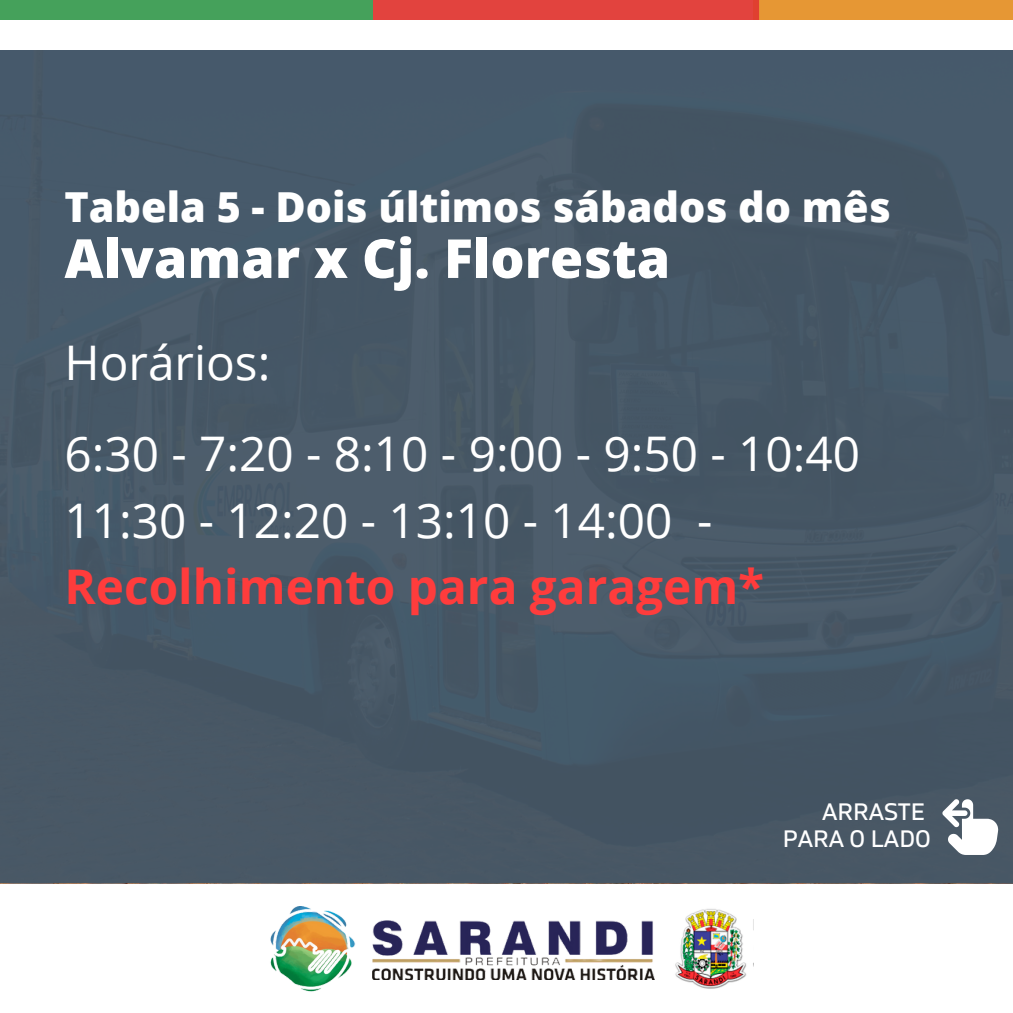
<style>
.page{position:relative;width:1013px;height:1013px;background:#fff}
.page>*{position:absolute;margin:0;border:0;box-sizing:border-box;transform-origin:0 0}
.t1{font:800 53.88px "Open Sans";color:#fff}
.t2{font:47.75px/66.5px "Open Sans";color:#fff}
.t3{font:800 41.38px "Open Sans";color:#fff}
.t4{font:23.75px "Gilam";color:#fff}
.s1{font-weight:700;color:#ff3c3c}
</style>
<div class="page">
<img style="left:675px;top:909px;width:72px;height:80px">
<img style="left:270px;top:906px;width:86px;height:86px">
<img style="left:372px;top:920px;width:282px;height:59px">
<div style="left:0;top:50px;width:1012px;height:833px;background:#465766"></div>
<div style="left:0;top:0;width:372px;height:20px;background:#45a15b"></div>
<div style="left:373px;top:0;width:386px;height:20px;background:#e2433e"></div>
<div style="left:759px;top:0;width:253px;height:20px;background:#e79436"></div>
<svg style="left:942px;top:799px;width:56px;height:56px"></svg>
<p class="t3" style="left:64px;top:177px;width:828px">Tabela 5 - Dois últimos sábados do mês</p>
<p class="t1" style="left:64px;top:220px;width:607px">Alvamar x Cj. Floresta</p>
<p class="t2" style="left:64px;top:328px;width:207px">Horários:</p>
<p class="t2" style="left:64px;top:419px;width:797px">6:30 - 7:20 - 8:10 - 9:00 - 9:50 - 10:40</p>
<p class="t2" style="left:64px;top:486px;width:701px">11:30 - 12:20 - 13:10 - 14:00 -<br><span class="s1">Recolhimento para garagem*</span></p>
<p class="t4" style="left:822px;top:797px;width:105px">ARRASTE</p>
<p class="t4" style="left:782px;top:824px;width:149px">PARA O LADO</p>
</div>
